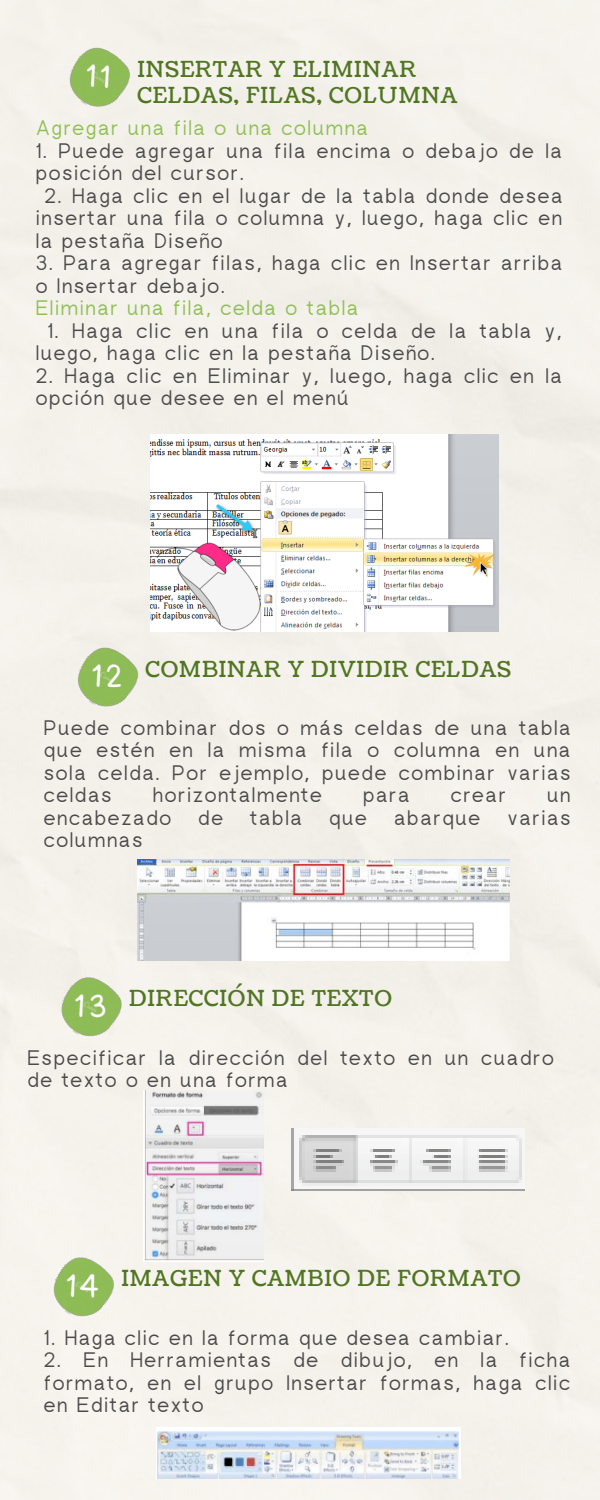
<style>
.page{position:relative;width:600px;height:1500px;background:#f5f2ec}
.page>*{position:absolute;margin:0;border:0;box-sizing:border-box;transform-origin:0 0}
.t1{font:22px/26.2px "Coustard";letter-spacing:.04em;color:#517622}
.t2{font:21px/22.5px "rugratssans";letter-spacing:.075em;color:#4b4b4b}
.t3{font:21px "rugratssans";letter-spacing:.075em;color:#90bf56}
</style>
<div class="page">
<img style="left:60px;top:40px;width:77px;height:78px">
<img style="left:151px;top:435px;width:348px;height:196px">
<img style="left:68px;top:639px;width:77px;height:79px">
<img style="left:137px;top:859px;width:372px;height:102px">
<img style="left:52px;top:969px;width:77px;height:78px">
<img style="left:143px;top:1090px;width:120px;height:171px">
<img style="left:44px;top:1249px;width:77px;height:78px">
<img style="left:292px;top:1129px;width:233px;height:61px">
<img style="left:156px;top:1428px;width:304px;height:51px">
<svg style="left:87px;top:64px;width:22px;height:24px"></svg>
<svg style="left:92px;top:664px;width:30px;height:24px"></svg>
<svg style="left:75px;top:994px;width:31px;height:24px"></svg>
<svg style="left:67px;top:1273px;width:31px;height:25px"></svg>
<p class="t1" style="left:137px;top:57px;width:321px">INSERTAR Y ELIMINAR<br>CELDAS, FILAS, COLUMNA</p>
<p class="t3" style="left:36px;top:120px;width:334px">Agregar una fila o una columna</p>
<p class="t2" style="left:36px;top:141px;width:528px">1. Puede agregar una fila encima o debajo de la posición del cursor.</p>
<p class="t2" style="left:36px;top:186px;width:528px;text-align:justify;text-indent:9px">2. Haga clic en el lugar de la tabla donde desea insertar una fila o columna y, luego, haga clic en la pestaña Diseño</p>
<p class="t2" style="left:36px;top:254px;width:528px">3. Para agregar filas, haga clic en Insertar arriba o Insertar debajo.</p>
<p class="t3" style="left:36px;top:300px;width:324px">Eliminar una fila, celda o tabla</p>
<p class="t2" style="left:36px;top:321px;width:528px;text-indent:12px">1. Haga clic en una fila o celda de la tabla y, luego, haga clic en la pestaña Diseño.</p>
<p class="t2" style="left:36px;top:366px;width:528px">2. Haga clic en Eliminar y, luego, haga clic en la opción que desee en el menú</p>
<p class="t1" style="left:146px;top:657px;width:367px">COMBINAR Y DIVIDIR CELDAS</p>
<p class="t2" style="left:44px;top:718px;width:528px;text-align:justify">Puede combinar dos o más celdas de una tabla que estén en la misma fila o columna en una sola celda. Por ejemplo, puede combinar varias celdas</p>
<p class="t2" style="left:153px;top:786px;width:171px">horizontalmente</p>
<p class="t2" style="left:363px;top:786px;width:48px">para</p>
<p class="t2" style="left:451px;top:786px;width:57px">crear</p>
<p class="t2" style="left:547px;top:786px;width:25px">un</p>
<p class="t2" style="left:44px;top:808px;width:129px">encabezado</p>
<p class="t2" style="left:198px;top:808px;width:26px">de</p>
<p class="t2" style="left:250px;top:808px;width:53px">tabla</p>
<p class="t2" style="left:329px;top:808px;width:39px">que</p>
<p class="t2" style="left:394px;top:808px;width:88px">abarque</p>
<p class="t2" style="left:507px;top:808px;width:65px">varias</p>
<p class="t2" style="left:44px;top:831px;width:100px">columnas</p>
<p class="t1" style="left:129px;top:986px;width:264px">DIRECCIÓN DE TEXTO</p>
<p class="t2" style="left:27px;top:1048px;width:528px">Especificar la dirección del texto en un cuadro de texto o en una forma</p>
<p class="t1" style="left:121px;top:1266px;width:401px">IMAGEN Y CAMBIO DE FORMATO</p>
<p class="t2" style="left:44px;top:1328px;width:467px">1. Haga clic en la forma que desea cambiar.</p>
<p class="t2" style="left:44px;top:1351px;width:528px;text-align:justify">2. En Herramientas de dibujo, en la ficha formato, en el grupo Insertar formas, haga clic en Editar texto</p>
</div>
